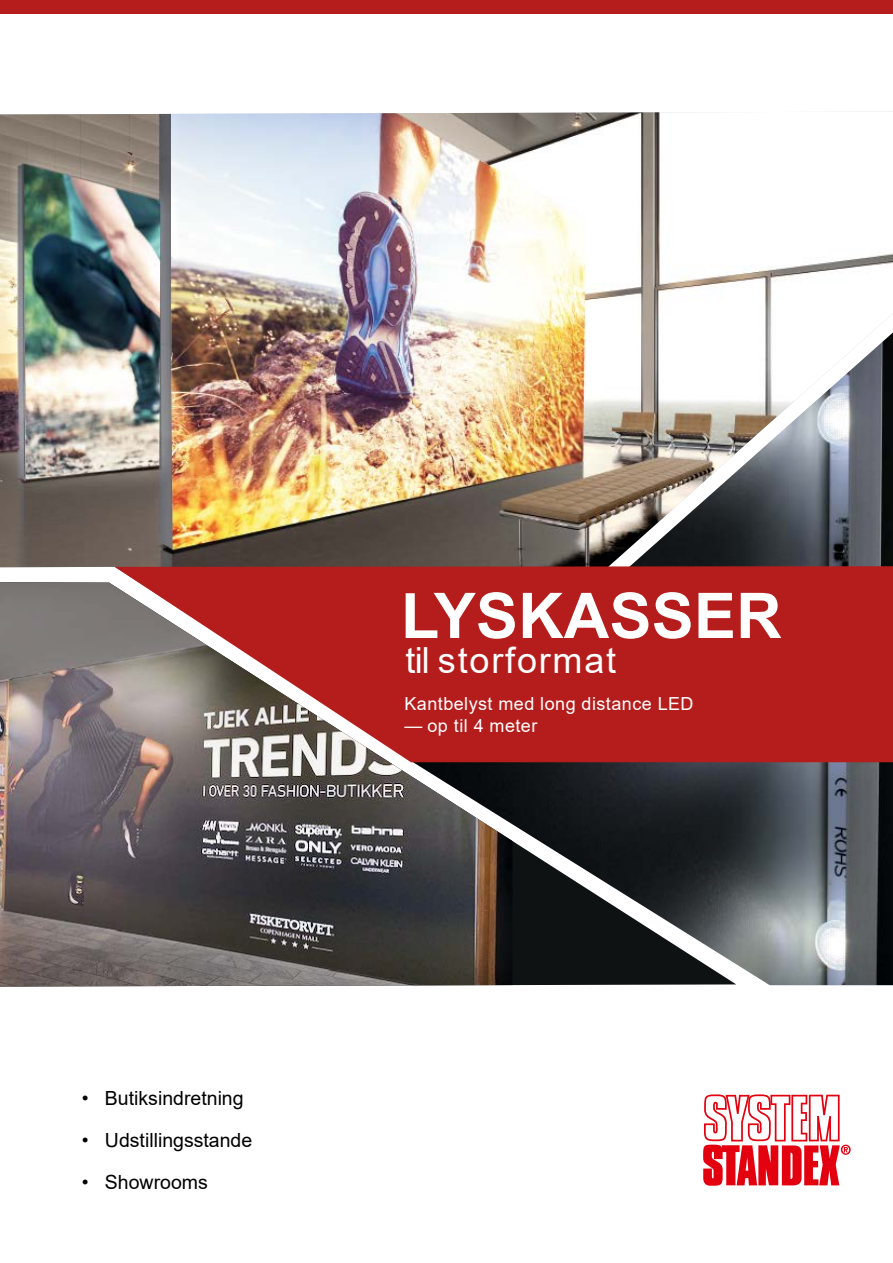
<style>
.page{position:relative;width:893px;height:1263px;background:#fff}
.page>*{position:absolute;margin:0;border:0;box-sizing:border-box;transform-origin:0 0}
.t1{font:700 63px "Arial";letter-spacing:.005em;color:#fff}
.t2{font:36px "Arial";letter-spacing:.05em;color:#fff}
.t3{font:19.5px "Arial";color:#000}
.t4{font:18px "Arial";letter-spacing:.025em;color:#fff}
</style>
<div class="page">
<svg style="left:703px;top:1094px;width:148px;height:92px"></svg>
<img style="left:0;top:752px;width:512px;height:234px">
<img style="left:411px;top:762px;width:482px;height:223px">
<svg style="left:0;top:610px;width:115px;height:142px;background:#898080"></svg>
<img style="left:0;top:112px;width:893px;height:498px">
<div style="left:0;top:0;width:893px;height:13px;background:#b51d1c"></div>
<svg style="left:115px;top:566px;width:778px;height:196px;background:#b03634"></svg>
<div style="left:440px;top:604px;width:145px;height:78px;background:#b51d1c"></div>
<p class="t3" style="left:82px;top:1085px;width:163px">• Butiksindretning</p>
<p class="t3" style="left:82px;top:1127px;width:172px">• Udstillingsstande</p>
<p class="t3" style="left:82px;top:1169px;width:128px">• Showrooms</p>
<h1 class="t1" style="left:401px;top:571px;width:382px">LYSKASSER</h1>
<h2 class="t2" style="left:406px;top:636px;width:212px">til storformat</h2>
<p class="t4" style="left:404px;top:691px;width:291px">Kantbelyst med long distance LED</p>
<p class="t4" style="left:404px;top:713px;width:134px">— op til 4 meter</p>
</div>
